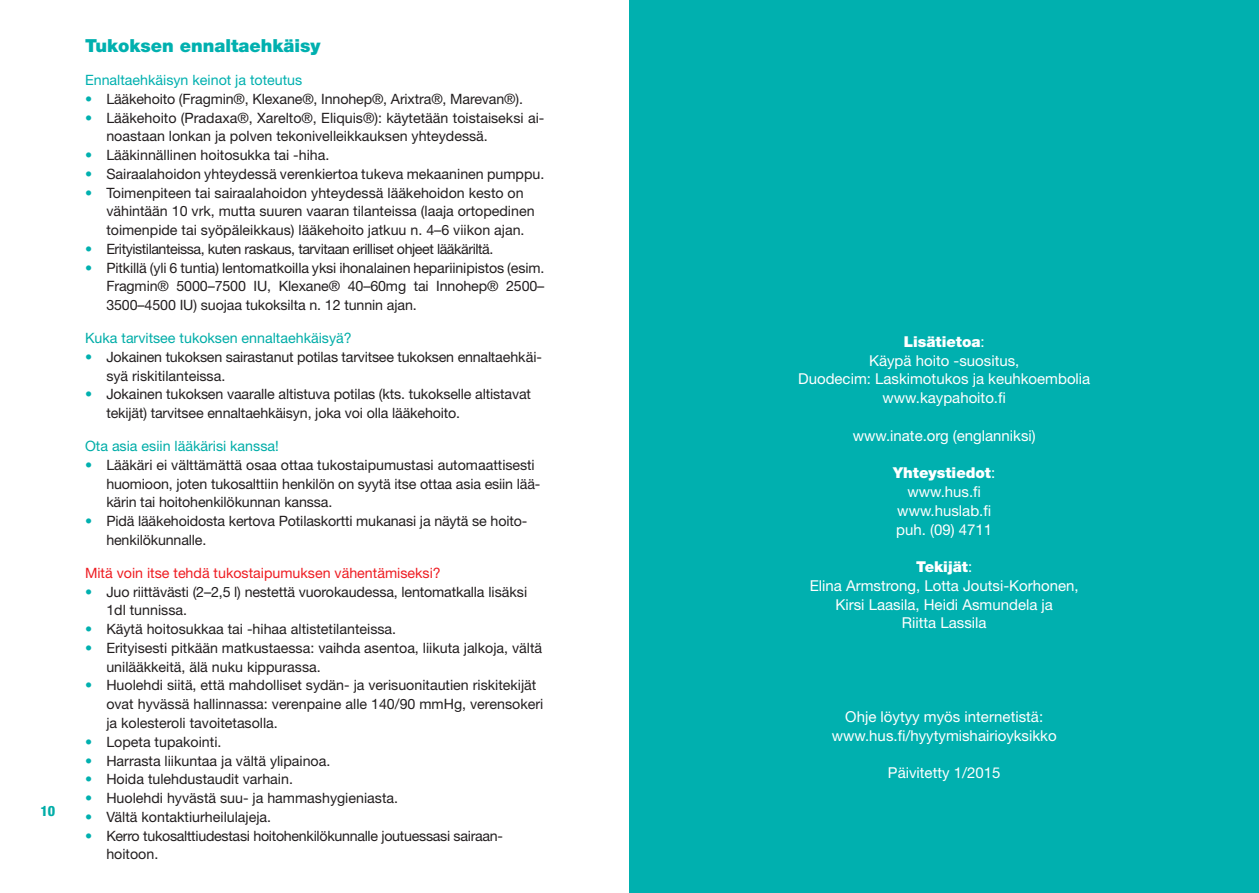
<style>
.page{position:relative;width:1259px;height:893px;background:#fff}
.page>*{position:absolute;margin:0;border:0;box-sizing:border-box;transform-origin:0 0}
.pääotsikko_12_16{font:900 18px "Helvetica Neue LT Std";color:#00b0af}
.Leipis_9_5_12_5{font:15px "Helvetica Neue LT Std";color:#fff}
.väliotsikko_nega{font:900 15px "Helvetica Neue LT Std";color:#fff}
.Leipis_9_5_12_5-2{font:14.25px/18.8px "Helvetica Neue LT Std";color:#231f20}
.Leipis_9_5_12_5-3{font:14.25px "Helvetica Neue LT Std";letter-spacing:-.03em;color:#231f20}
.väliotsikko{font:14.25px "Helvetica Neue LT Std";color:#00ada8}
.Leipis_9_5_12_5-4{font:14.25px "Helvetica Neue LT Std";letter-spacing:-.02em;color:#231f20}
.väliotsikko-2{font:14.25px "Helvetica Neue LT Std";color:#ee1d23}
.väliotsikko-3{font:14.25px "Helvetica Neue LT Std";color:#00b0af}
.t1{font:800 condensed 14.25px "Helvetica Neue LT Std";color:#00ada8}
.s1{color:#00b0af}
.s2{font-weight:400}
</style>
<div class="page">
<div style="left:629px;top:0;width:630px;height:893px;background:#00b0af"></div>
<p class="t1" style="left:40px;top:802px;width:16px">10</p>
<p class="pääotsikko_12_16" style="left:85px;top:35px;width:237px">Tukoksen ennaltaehkäisy</p>
<p class="väliotsikko-3" style="left:85px;top:72px;width:219px">Ennaltaehkäisyn keinot ja toteutus</p>
<p class="Leipis_9_5_12_5-2" style="left:85px;top:89px;width:439px"><span class="s1">•</span> Lääkehoito (Fragmin®, Klexane®, Innohep®, Arixtra®, Marevan®).</p>
<p class="Leipis_9_5_12_5-2" style="left:106px;top:108px;width:439px;text-indent:-21px"><span class="s1">•</span> Lääkehoito (Pradaxa®, Xarelto®, Eliquis®): käytetään toistaiseksi ai&shy;noastaan lonkan ja polven tekonivelleikkauksen yhteydessä.</p>
<p class="Leipis_9_5_12_5-2" style="left:85px;top:146px;width:246px"><span class="s1">•</span> Lääkinnällinen hoitosukka tai -hiha.</p>
<p class="Leipis_9_5_12_5-2" style="left:85px;top:164px;width:461px"><span class="s1">•</span> Sairaalahoidon yhteydessä verenkiertoa tukeva mekaaninen pumppu.</p>
<p class="Leipis_9_5_12_5-2" style="left:85px;top:183px;width:440px"><span class="s1">•</span> Toimenpiteen tai sairaalahoidon yhteydessä lääkehoidon kesto on</p>
<p class="Leipis_9_5_12_5-2" style="left:106px;top:202px;width:430px">vähintään 10 vrk, mutta suuren vaaran tilanteissa (laaja ortopedinen</p>
<p class="Leipis_9_5_12_5-2" style="left:106px;top:221px;width:420px">toimenpide tai syöpäleikkaus) lääkehoito jatkuu n. 4–6 viikon ajan.</p>
<p class="Leipis_9_5_12_5-3" style="left:85px;top:240px;width:410px"><span class="s1">•</span> Erityistilanteissa, kuten raskaus, tarvitaan erilliset ohjeet lääkäriltä.</p>
<p class="Leipis_9_5_12_5-2" style="left:106px;top:258px;width:439px;text-align:justify;text-indent:-21px"><span class="s1">•</span> Pitkillä (yli 6 tuntia) lentomatkoilla yksi ihonalainen hepariinipistos (esim.<br>Fragmin® 5000–7500 IU, Klexane® 40–60mg tai Innohep® 2500– 3500–4500 IU) suojaa tukoksilta n. 12 tunnin ajan.</p>
<p class="väliotsikko" style="left:85px;top:330px;width:268px">Kuka tarvitsee tukoksen ennaltaehkäisyä?</p>
<p class="Leipis_9_5_12_5-2" style="left:85px;top:347px;width:458px"><span class="s1">•</span> Jokainen tukoksen sairastanut potilas tarvitsee tukoksen ennaltaehkäi-</p>
<p class="Leipis_9_5_12_5-2" style="left:106px;top:366px;width:121px">syä riskitilanteissa.</p>
<p class="Leipis_9_5_12_5-2" style="left:85px;top:385px;width:447px"><span class="s1">•</span> Jokainen tukoksen vaaralle altistuva potilas (kts. tukokselle altistavat</p>
<p class="Leipis_9_5_12_5-2" style="left:106px;top:404px;width:355px">tekijät) tarvitsee ennaltaehkäisyn, joka voi olla lääkehoito.</p>
<p class="väliotsikko" style="left:85px;top:438px;width:195px">Ota asia esiin lääkärisi kanssa!</p>
<p class="Leipis_9_5_12_5-2" style="left:85px;top:455px;width:451px"><span class="s1">•</span> Lääkäri ei välttämättä osaa ottaa tukostaipumustasi automaattisesti</p>
<p class="Leipis_9_5_12_5-2" style="left:106px;top:474px;width:435px">huomioon, joten tukosalttiin henkilön on syytä itse ottaa asia esiin lää-</p>
<p class="Leipis_9_5_12_5-2" style="left:106px;top:493px;width:227px">kärin tai hoitohenkilökunnan kanssa.</p>
<p class="Leipis_9_5_12_5-2" style="left:106px;top:512px;width:422px;text-indent:-21px"><span class="s1">•</span> Pidä lääkehoidosta kertova Potilaskortti mukanasi ja näytä se hoito&shy;henkilökunnalle.</p>
<p class="väliotsikko-2" style="left:85px;top:564px;width:357px">Mitä voin itse tehdä tukostaipumuksen vähentämiseksi?</p>
<p class="Leipis_9_5_12_5-2" style="left:85px;top:582px;width:443px"><span class="s1">•</span> Juo riittävästi (2–2,5 l) nestettä vuorokaudessa, lentomatkalla lisäksi</p>
<p class="Leipis_9_5_12_5-2" style="left:106px;top:601px;width:82px">1dl tunnissa.</p>
<p class="Leipis_9_5_12_5-2" style="left:85px;top:620px;width:313px"><span class="s1">•</span> Käytä hoitosukkaa tai -hihaa altistetilanteissa.</p>
<p class="Leipis_9_5_12_5-2" style="left:85px;top:638px;width:459px"><span class="s1">•</span> Erityisesti pitkään matkustaessa: vaihda asentoa, liikuta jalkoja, vältä</p>
<p class="Leipis_9_5_12_5-2" style="left:106px;top:657px;width:216px">unilääkkeitä, älä nuku kippurassa.</p>
<p class="Leipis_9_5_12_5-2" style="left:85px;top:676px;width:453px"><span class="s1">•</span> Huolehdi siitä, että mahdolliset sydän- ja verisuonitautien riskitekijät</p>
<p class="Leipis_9_5_12_5-2" style="left:106px;top:695px;width:438px">ovat hyvässä hallinnassa: verenpaine alle 140/90 mmHg, verensokeri</p>
<p class="Leipis_9_5_12_5-2" style="left:106px;top:713px;width:173px">ja kolesteroli tavoitetasolla.</p>
<p class="Leipis_9_5_12_5-2" style="left:85px;top:732px;width:138px"><span class="s1">•</span> Lopeta tupakointi.</p>
<p class="Leipis_9_5_12_5-2" style="left:85px;top:751px;width:247px"><span class="s1">•</span> Harrasta liikuntaa ja vältä ylipainoa.</p>
<p class="Leipis_9_5_12_5-2" style="left:85px;top:770px;width:209px"><span class="s1">•</span> Hoida tulehdustaudit varhain.</p>
<p class="Leipis_9_5_12_5-2" style="left:85px;top:788px;width:314px"><span class="s1">•</span> Huolehdi hyvästä suu- ja hammashygieniasta.</p>
<p class="Leipis_9_5_12_5-2" style="left:85px;top:807px;width:188px"><span class="s1">•</span> Vältä kontaktiurheilulajeja.</p>
<p class="Leipis_9_5_12_5-4" style="left:85px;top:827px;width:419px"><span class="s1">•</span> Kerro tukosalttiudestasi hoitohenkilökunnalle joutuessasi sairaan-</p>
<p class="Leipis_9_5_12_5-2" style="left:106px;top:845px;width:53px">hoitoon.</p>
<p class="väliotsikko_nega" style="left:903px;top:333px;width:83px">Lisätietoa<span class="s2">:</span></p>
<p class="Leipis_9_5_12_5" style="left:869px;top:351px;width:152px">Käypä hoito -suositus,</p>
<p class="Leipis_9_5_12_5" style="left:798px;top:370px;width:294px">Duodecim: Laskimotukos ja keuhkoembolia</p>
<p class="Leipis_9_5_12_5" style="left:882px;top:389px;width:125px">www.kaypahoito.fi</p>
<p class="Leipis_9_5_12_5" style="left:852px;top:426px;width:184px">www.inate.org (englanniksi)</p>
<p class="väliotsikko_nega" style="left:893px;top:464px;width:103px">Yhteystiedot<span class="s2">:</span></p>
<p class="Leipis_9_5_12_5" style="left:907px;top:483px;width:75px">www.hus.fi</p>
<p class="Leipis_9_5_12_5" style="left:897px;top:501px;width:95px">www.huslab.fi</p>
<p class="Leipis_9_5_12_5" style="left:896px;top:520px;width:97px">puh. (09) 4711</p>
<p class="väliotsikko_nega" style="left:916px;top:558px;width:57px">Tekijät<span class="s2">:</span></p>
<p class="Leipis_9_5_12_5" style="left:809px;top:576px;width:270px">Elina Armstrong, Lotta Joutsi-Korhonen,</p>
<p class="Leipis_9_5_12_5" style="left:835px;top:595px;width:219px">Kirsi Laasila, Heidi Asmundela ja</p>
<p class="Leipis_9_5_12_5" style="left:902px;top:614px;width:86px">Riitta Lassila</p>
<p class="Leipis_9_5_12_5" style="left:845px;top:708px;width:199px">Ohje löytyy myös internetistä:</p>
<p class="Leipis_9_5_12_5" style="left:832px;top:726px;width:226px">www.hus.fi/hyytymishairioyksikko</p>
<p class="Leipis_9_5_12_5" style="left:888px;top:764px;width:114px">Päivitetty 1/2015</p>
</div>
